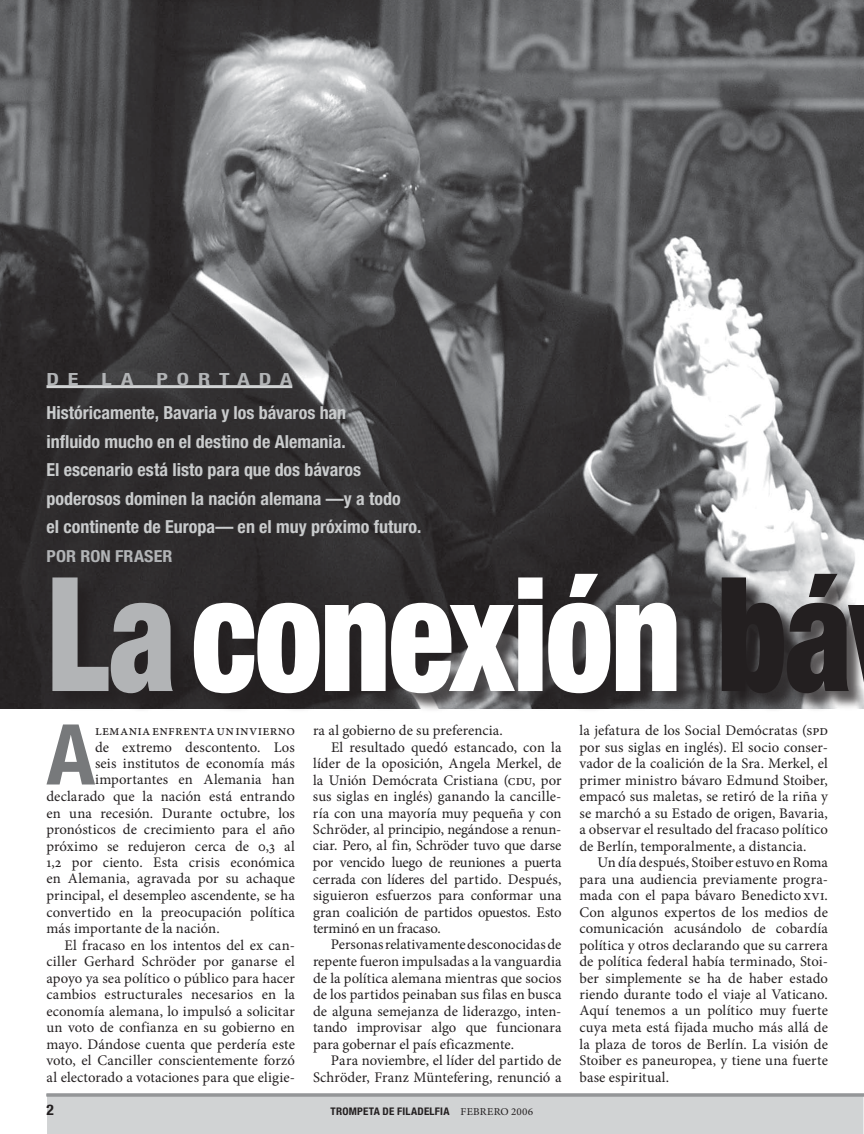
<style>
.page{position:relative;width:864px;height:1134px;background:#fff}
.page>*{position:absolute;margin:0;border:0;box-sizing:border-box;transform-origin:0 0}
.t1{font:900 condensed 159px "Helvetica Neue LT Std";letter-spacing:-.015em;color:#fff;scale:.85 1}
.t2{font:700 condensed 84px "Helvetica Neue LT Std";color:#77797b;scale:1.04 1}
.t3{font:700 condensed 18px/28.5px "Helvetica Neue LT Std";color:#c9cbcc}
.t4{font:700 condensed 16.8px "Helvetica Neue LT Std";color:#b2b4b6;scale:1.31 1}
.t5{font:700 condensed 16.5px "Helvetica Neue LT Std";color:#b2b4b6;scale:1.09 1}
.t6{font:14.7px/16.5px "Minion Pro";letter-spacing:.01em;color:#231f20;text-align:justify}
.t7{font:700 condensed 10.5px "Helvetica Neue LT Std";color:#231f20;scale:1.05 1}
.t8{font:10.5px "Minion Pro";color:#231f20;scale:1.05 1}
.s1{color:#b2b4b6}
.s2{color:#231f20}
</style>
<div class="page">
<img style="left:0;top:0;width:864px;height:709px">
<div style="left:47px;top:1096px;width:817px;height:38px;background:#d1d3d4"></div>
<div style="left:53px;top:575px;width:811px;height:138px;background:#231f20;opacity:.75"></div>
<hr style="left:46px;top:385px;width:246px;height:3px;background:#d1d3d4">
<hr style="left:46px;top:1094px;width:818px;height:2px;background:#949698">
<p class="t4" style="left:46px;top:369px;width:13px">de</p>
<p class="t4" style="left:101px;top:369px;width:13px">la</p>
<p class="t4" style="left:156px;top:369px;width:16px">portada</p>
<p class="t3" style="left:46px;top:398px;width:376px">Históricamente, Bavaria y los bávaros han<br>influido mucho en el destino de Alemania.<br>El escenario está listo para que dos bávaros poderosos dominen la nación alemana —y a todo<br>el continente de Europa— en el muy próximo futuro.</p>
<p class="t5" style="left:46px;top:546px;width:73px">Por Ron Fraser</p>
<h1 class="t1" style="left:46px;top:536px;width:950px"><span class="s1">La</span>conexión <span class="s2">bá</span></h1>
<h2 class="t2" style="left:46px;top:704px;width:48px">A</h2>
<p class="t6" style="left:95px;top:722px;width:201px">lemania enfrenta un invierno</p>
<p class="t6" style="left:95px;top:739px;width:201px">de extremo descontento. Los</p>
<p class="t6" style="left:95px;top:755px;width:201px">seis institutos de economía más</p>
<p class="t6" style="left:95px;top:772px;width:201px">importantes en Alemania han</p>
<p class="t6" style="left:46px;top:788px;width:250px">declarado que la nación está entrando</p>
<p class="t6" style="left:46px;top:805px;width:250px">en una recesión. Durante octubre, los</p>
<p class="t6" style="left:46px;top:821px;width:250px">pronósticos de crecimiento para el año</p>
<p class="t6" style="left:46px;top:838px;width:250px">próximo se redujeron cerca de 0,3 al</p>
<p class="t6" style="left:46px;top:854px;width:250px">1,2 por ciento. Esta crisis económica</p>
<p class="t6" style="left:46px;top:871px;width:250px">en Alemania, agravada por su achaque</p>
<p class="t6" style="left:46px;top:887px;width:250px">principal, el desempleo ascendente, se ha</p>
<p class="t6" style="left:46px;top:904px;width:250px">convertido en la preocupación política</p>
<p class="t6" style="left:46px;top:920px;width:175px">más importante de la nación.</p>
<p class="t6" style="left:64px;top:937px;width:232px">El fracaso en los intentos del ex can-</p>
<p class="t6" style="left:46px;top:953px;width:250px">ciller Gerhard Schröder por ganarse el</p>
<p class="t6" style="left:46px;top:970px;width:250px">apoyo ya sea político o público para hacer</p>
<p class="t6" style="left:46px;top:986px;width:250px">cambios estructurales necesarios en la</p>
<p class="t6" style="left:46px;top:1003px;width:250px">economía alemana, lo impulsó a solicitar</p>
<p class="t6" style="left:46px;top:1019px;width:250px">un voto de confianza en su gobierno en</p>
<p class="t6" style="left:46px;top:1036px;width:250px">mayo. Dándose cuenta que perdería este</p>
<p class="t6" style="left:46px;top:1052px;width:250px">voto, el Canciller conscientemente forzó</p>
<p class="t6" style="left:46px;top:1069px;width:250px">al electorado a votaciones para que eligie-</p>
<p class="t6" style="left:313px;top:722px;width:191px">ra al gobierno de su preferencia.</p>
<p class="t6" style="left:331px;top:739px;width:232px">El resultado quedó estancado, con la</p>
<p class="t6" style="left:313px;top:755px;width:250px">líder de la oposición, Angela Merkel, de</p>
<p class="t6" style="left:313px;top:772px;width:250px">la Unión Demócrata Cristiana (cdu, por</p>
<p class="t6" style="left:313px;top:788px;width:250px">sus siglas en inglés) ganando la cancille-</p>
<p class="t6" style="left:313px;top:805px;width:250px">ría con una mayoría muy pequeña y con</p>
<p class="t6" style="left:313px;top:821px;width:250px">Schröder, al principio, negándose a renun-</p>
<p class="t6" style="left:313px;top:838px;width:250px">ciar. Pero, al fin, Schröder tuvo que darse</p>
<p class="t6" style="left:313px;top:854px;width:250px">por vencido luego de reuniones a puerta</p>
<p class="t6" style="left:313px;top:871px;width:250px">cerrada con líderes del partido. Después,</p>
<p class="t6" style="left:313px;top:887px;width:250px">siguieron esfuerzos para conformar una</p>
<p class="t6" style="left:313px;top:904px;width:250px">gran coalición de partidos opuestos. Esto</p>
<p class="t6" style="left:313px;top:920px;width:129px">terminó en un fracaso.</p>
<p class="t6" style="left:331px;top:937px;width:232px">Personas relativamente desconocidas de</p>
<p class="t6" style="left:313px;top:953px;width:250px">repente fueron impulsadas a la vanguardia</p>
<p class="t6" style="left:313px;top:970px;width:250px">de la política alemana mientras que socios</p>
<p class="t6" style="left:313px;top:986px;width:250px">de los partidos peinaban sus filas en busca</p>
<p class="t6" style="left:313px;top:1003px;width:250px">de alguna semejanza de liderazgo, inten-</p>
<p class="t6" style="left:313px;top:1019px;width:250px">tando improvisar algo que funcionara</p>
<p class="t6" style="left:313px;top:1036px;width:203px">para gobernar el país eficazmente.</p>
<p class="t6" style="left:331px;top:1052px;width:232px">Para noviembre, el líder del partido de</p>
<p class="t6" style="left:313px;top:1069px;width:250px">Schröder, Franz Müntefering, renunció a</p>
<p class="t7" style="left:331px;top:1104px;width:7px">trompeta</p>
<p class="t7" style="left:383px;top:1104px;width:25px">de filadel</p>
<p class="t7" style="left:435px;top:1104px;width:11px">fia</p>
<p class="t8" style="left:461px;top:1104px;width:8px">febrero</p>
<p class="t8" style="left:511px;top:1104px;width:23px">2006</p>
<p class="t6" style="left:579px;top:722px;width:250px">la jefatura de los Social Demócratas (spd por sus siglas en inglés). El socio conser&shy;vador de la coalición de la Sra. Merkel, el primer ministro bávaro Edmund Stoiber, empacó sus maletas, se retiró de la riña y se marchó a su Estado de origen, Bavaria, a observar el resultado del fracaso político de Berlín, temporalmente, a distancia.</p>
<p class="t6" style="left:579px;top:854px;width:250px;text-indent:18px">Un día después, Stoiber estuvo en Roma para una audiencia previamente progra&shy;mada con el papa bávaro Benedictoxvi.<br>Con algunos expertos de los medios de comunicación acusándolo de cobardía política y otros declarando que su carrera de política federal había terminado, Stoi&shy;ber simplemente se ha de haber estado riendo durante todo el viaje al Vaticano.<br>Aquí tenemos a un político muy fuerte cuya meta está fijada mucho más allá de la plaza de toros de Berlín. La visión de Stoiber es paneuropea, y tiene una fuerte base espiritual.</p>
</div>
